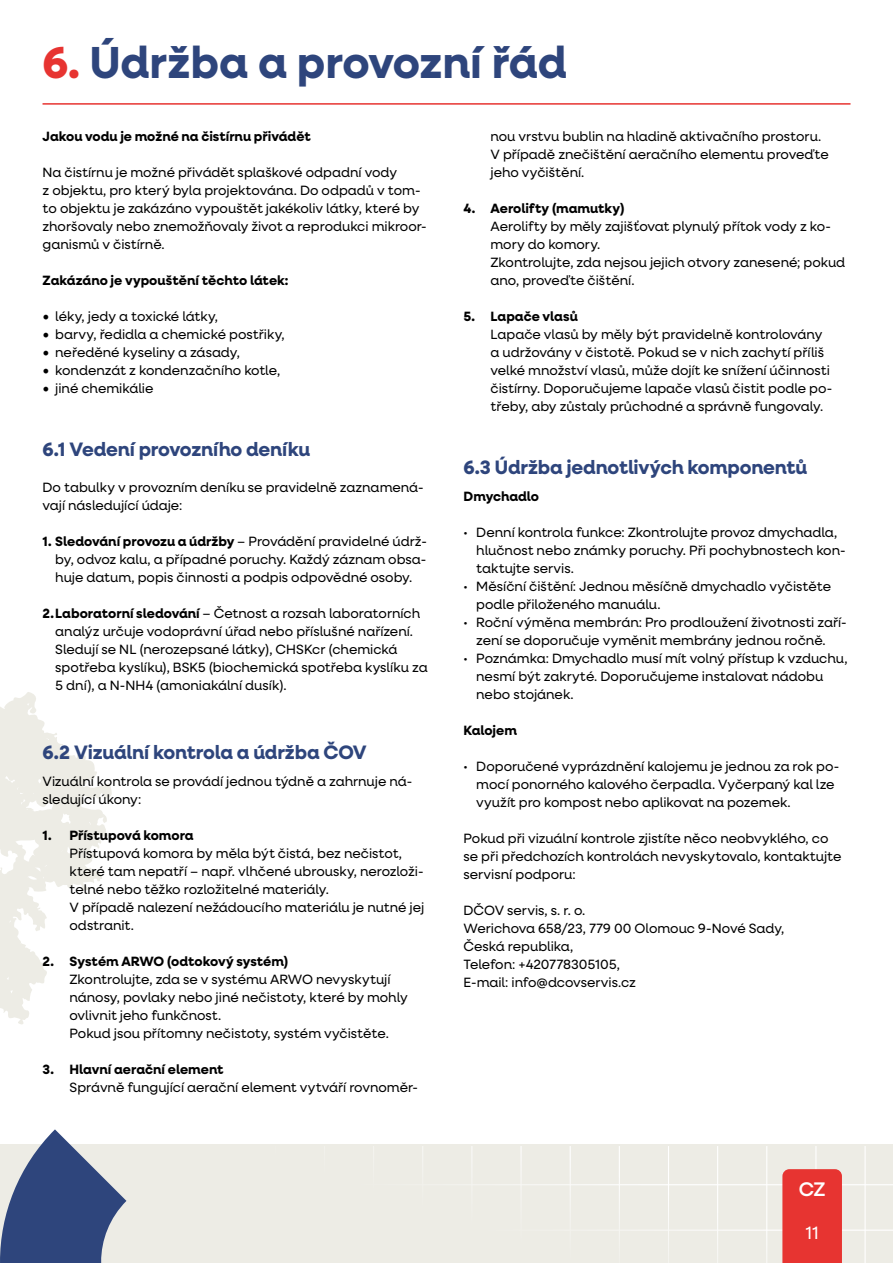
<style>
.page{position:relative;width:893px;height:1263px;background:#fff}
.page>*{position:absolute;margin:0;border:0;box-sizing:border-box;transform-origin:0 0}
.t1{font:700 45px "Neulis Neue";color:#2e457c}
.t2{font:500 19.8px "Neulis Neue";color:#fff}
.t3{font:700 19.5px "Neulis Neue";letter-spacing:-.01em;color:#2e457c}
.t4{font:18px "Neulis Neue";color:#fff}
.t5{font:13.5px/18px "Neulis Neue";color:#000}
.t6{font:700 13.5px "Neulis Neue";letter-spacing:.005em;color:#000}
.s1{color:#e73431}
.s2{font-family:"Minion Pro";font-size:18px}
.s3{font-weight:700}
</style>
<div class="page">
<div style="left:43px;top:1145px;width:850px;height:118px;background:#edece5"></div>
<hr style="left:864px;top:1146px;width:2px;height:117px;background:#fff">
<hr style="left:815px;top:1146px;width:1px;height:117px;background:#fff">
<hr style="left:766px;top:1146px;width:1px;height:117px;background:#fff">
<hr style="left:717px;top:1146px;width:1px;height:117px;background:#fff">
<hr style="left:668px;top:1146px;width:1px;height:117px;background:#fff">
<hr style="left:619px;top:1146px;width:1px;height:117px;background:#fff">
<hr style="left:570px;top:1146px;width:1px;height:117px;background:#fff">
<hr style="left:520px;top:1146px;width:2px;height:117px;background:#fff">
<hr style="left:471px;top:1146px;width:1px;height:117px;background:#fff">
<hr style="left:422px;top:1146px;width:1px;height:117px;background:#fff">
<hr style="left:373px;top:1146px;width:1px;height:117px;background:#fff">
<hr style="left:324px;top:1146px;width:1px;height:117px;background:#fff">
<hr style="left:275px;top:1146px;width:1px;height:117px;background:#fff">
<hr style="left:226px;top:1146px;width:1px;height:117px;background:#fff">
<hr style="left:176px;top:1146px;width:2px;height:117px;background:#fff">
<hr style="left:127px;top:1146px;width:1px;height:117px;background:#fff">
<hr style="left:43px;top:1184px;width:850px;height:1px;background:#fff">
<hr style="left:43px;top:1229px;width:850px;height:2px;background:#fff">
<div style="left:782px;top:1169px;width:60px;height:94px;background:#e73431"></div>
<svg style="left:0;top:1144px;width:126px;height:119px;background:#5b6c94"></svg>
<svg style="left:0;top:692px;width:112px;height:467px"></svg>
<hr style="left:43px;top:103px;width:807px;height:2px;background:#e73431">
<h1 class="t1" style="left:43px;top:30px;width:526px"><span class="s1">6.</span> Údržba a provozní řád</h1>
<p class="t6" style="left:43px;top:126px;width:270px">Jakou vodu je možné na čistírnu přivádět</p>
<p class="t5" style="left:43px;top:162px;width:386px">Na čistírnu je možné přivádět splaškové odpadní vody<br>z objektu, pro který byla projektována. Do odpadů v tom&shy;to objektu je zakázáno vypouštět jakékoliv látky, které by zhoršovaly nebo znemožňovaly život a reprodukci mikroor&shy;ganismů v čistírně.</p>
<p class="t6" style="left:43px;top:270px;width:248px">Zakázáno je vypouštění těchto látek:</p>
<p class="t5" style="left:43px;top:306px;width:177px"><span class="s2">•</span> léky, jedy a toxické látky,</p>
<p class="t5" style="left:43px;top:324px;width:244px"><span class="s2">•</span> barvy, ředidla a chemické postřiky,</p>
<p class="t5" style="left:43px;top:342px;width:199px"><span class="s2">•</span> neředěné kyseliny a zásady,</p>
<p class="t5" style="left:43px;top:360px;width:239px"><span class="s2">•</span> kondenzát z kondenzačního kotle,</p>
<p class="t5" style="left:43px;top:378px;width:112px"><span class="s2">•</span> jiné chemikálie</p>
<h3 class="t3" style="left:43px;top:435px;width:269px">6.1 Vedení provozního deníku</h3>
<p class="t5" style="left:43px;top:477px;width:383px">Do tabulky v provozním deníku se pravidelně zaznamená&shy;vají následující údaje:</p>
<p class="t5" style="left:55px;top:531px;width:373px;text-align:justify;text-indent:-13px"><span class="s3">1. Sledování provozu a údržby</span> – Provádění pravidelné údrž&shy;by, odvoz kalu, a případné poruchy. Každý záznam obsa&shy;huje datum, popis činnosti a podpis odpovědné osoby.</p>
<p class="t5" style="left:55px;top:603px;width:374px;text-indent:-13px"><span class="s3">2.Laboratorní sledování</span> – Četnost a rozsah laboratorních analýz určuje vodoprávní úřad nebo příslušné nařízení.<br>Sledují se NL (nerozepsané látky), CHSKcr (chemická spotřeba kyslíku), BSK5 (biochemická spotřeba kyslíku za 5 dní), a N-‑ NH4 (amoniakální dusík).</p>
<h3 class="t3" style="left:43px;top:738px;width:326px">6.2 Vizuální kontrola a údržba ČOV</h3>
<p class="t5" style="left:43px;top:771px;width:371px">Vizuální kontrola se provádí jednou týdně a zahrnuje ná&shy;sledující úkony:</p>
<p class="t6" style="left:43px;top:825px;width:153px">1. Přístupová komora</p>
<p class="t5" style="left:70px;top:843px;width:356px">Přístupová komora by měla být čistá, bez nečistot, které tam nepatří – např. vlhčené ubrousky, nerozloži&shy;telné nebo těžko rozložitelné materiály.<br>V případě nalezení nežádoucího materiálu je nutné jej odstranit.</p>
<p class="t6" style="left:43px;top:951px;width:247px">2. Systém ARWO (odtokový systém)</p>
<p class="t5" style="left:70px;top:969px;width:340px">Zkontrolujte, zda se v systému ARWO nevyskytují nánosy, povlaky nebo jiné nečistoty, které by mohly ovlivnit jeho funkčnost.<br>Pokud jsou přítomny nečistoty, systém vyčistěte.</p>
<p class="t6" style="left:43px;top:1059px;width:183px">3. Hlavní aerační element</p>
<p class="t5" style="left:70px;top:1077px;width:350px">Správně fungující aerační element vytváří rovnoměr-</p>
<p class="t5" style="left:490px;top:126px;width:340px">nou vrstvu bublin na hladině aktivačního prostoru.<br>V případě znečištění aeračního elementu proveďte jeho vyčištění.</p>
<p class="t6" style="left:463px;top:198px;width:163px">4. Aerolifty (mamutky)</p>
<p class="t5" style="left:490px;top:216px;width:356px">Aerolifty by měly zajišťovat plynulý přítok vody z ko&shy;mory do komory.<br>Zkontrolujte, zda nejsou jejich otvory zanesené; pokud ano, proveďte čištění.</p>
<p class="t6" style="left:463px;top:306px;width:116px">5. Lapače vlasů</p>
<p class="t5" style="left:490px;top:324px;width:343px">Lapače vlasů by měly být pravidelně kontrolovány a udržovány v čistotě. Pokud se v nich zachytí příliš velké množství vlasů, může dojít ke snížení účinnosti čistírny. Doporučujeme lapače vlasů čistit podle po&shy;třeby, aby zůstaly průchodné a správně fungovaly.</p>
<h3 class="t3" style="left:463px;top:453px;width:345px">6.3 Údržba jednotlivých komponentů</h3>
<p class="t6" style="left:463px;top:486px;width:77px">Dmychadlo</p>
<p class="t5" style="left:476px;top:522px;width:371px;text-indent:-13px">• Denní kontrola funkce: Zkontrolujte provoz dmychadla, hlučnost nebo známky poruchy. Při pochybnostech kon&shy;taktujte servis.</p>
<p class="t5" style="left:476px;top:576px;width:356px;text-indent:-13px">• Měsíční čištění: Jednou měsíčně dmychadlo vyčistěte podle přiloženého manuálu.</p>
<p class="t5" style="left:476px;top:612px;width:372px;text-indent:-13px">• Roční výměna membrán: Pro prodloužení životnosti zaří&shy;zení se doporučuje vyměnit membrány jednou ročně.</p>
<p class="t5" style="left:476px;top:648px;width:373px;text-indent:-13px">• Poznámka: Dmychadlo musí mít volný přístup k vzduchu, nesmí být zakryté. Doporučujeme instalovat nádobu nebo stojánek.</p>
<p class="t6" style="left:463px;top:720px;width:55px">Kalojem</p>
<p class="t5" style="left:476px;top:756px;width:365px;text-indent:-13px">• Doporučené vyprázdnění kalojemu je jednou za rok po&shy;mocí ponorného kalového čerpadla. Vyčerpaný kal lze využít pro kompost nebo aplikovat na pozemek.</p>
<p class="t5" style="left:463px;top:828px;width:379px">Pokud při vizuální kontrole zjistíte něco neobvyklého, co se při předchozích kontrolách nevyskytovalo, kontaktujte servisní podporu:</p>
<p class="t5" style="left:463px;top:900px;width:322px">DČOV servis, s. r. o.<br>Werichova 658/23, 779 00 Olomouc 9-Nové Sady,<br>Česká republika,<br>Telefon: +420778305105,<br>E-mail: info@dcovservis.cz</p>
<h2 class="t2" style="left:799px;top:1175px;width:28px">CZ</h2>
<h3 class="t4" style="left:806px;top:1220px;width:15px">11</h3>
</div>
